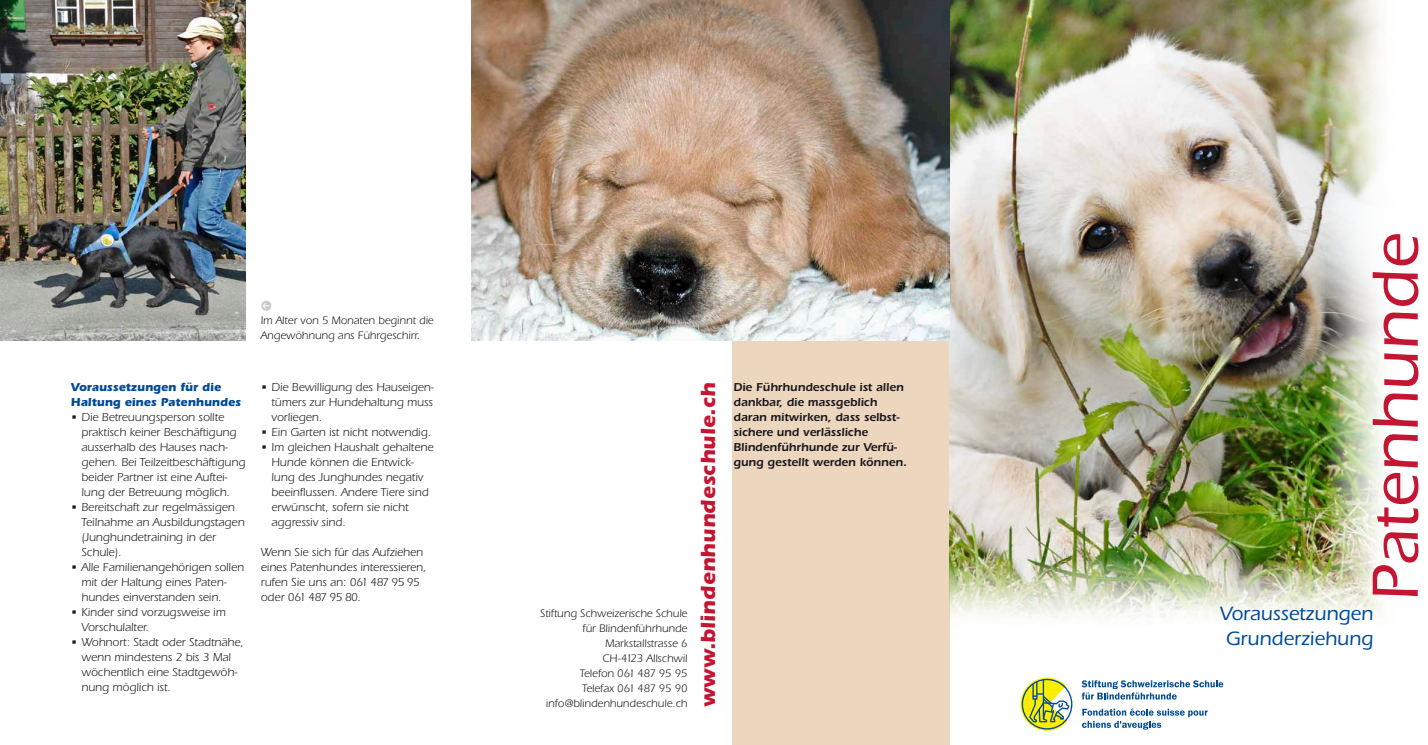
<style>
.page{position:relative;width:1428px;height:745px;background:#fff}
.page>*{position:absolute;margin:0;border:0;box-sizing:border-box;transform-origin:0 0}
.t1{font:500 67.5px "Itc Eras";color:#c41632}
.t2{font:700 21.25px "Itc Eras";letter-spacing:.01em;color:#c41632}
.t3{font:500 20px/25px "Itc Eras";color:#004b96}
.t4{font:12.5px "Button Bonus Circle Negative";color:#c8c9cb}
.t5{font:11.88px/15px "Itc Eras";color:#1a171c}
.t6{font:600 11.88px/15px "Itc Eras";color:#1a171c}
.t7{font:700 11.88px/15px "Itc Eras";color:#004b96}
.t8{font:11.25px/15px "Itc Eras";color:#1a171c}
</style>
<div class="page">
<img style="left:0;top:0;width:246px;height:340px">
<div style="left:733px;top:301px;width:217px;height:443px;background:#ecd6be"></div>
<img style="left:950px;top:0;width:434px;height:617px">
<img style="left:471px;top:0;width:479px;height:340px">
<svg style="left:1082px;top:680px;width:141px;height:19px"></svg>
<svg style="left:1082px;top:708px;width:126px;height:21px"></svg>
<svg style="left:1022px;top:679px;width:50px;height:49px"></svg>
<div style="left:1020px;top:677px;width:54px;height:53px;border:4px solid #ffed00;border-radius:50%"></div>
<div style="left:1022px;top:678px;width:50px;height:51px;border:1px solid #004b96;border-radius:50%"></div>
<svg style="left:1028px;top:678px;width:46px;height:47px"></svg>
<p class="t4" style="left:260px;top:300px;width:14px">Q</p>
<p class="t8" style="left:261px;top:313px;width:175px">Im Alter von 5 Monaten beginnt die<br>Angewöhnung ans Führgeschirr.</p>
<p class="t7" style="left:71px;top:379px;width:172px">Voraussetzungen für die<br>Haltung eines Patenhundes</p>
<p class="t5" style="left:81px;top:409px;width:166px;text-indent:-11px">• Die Betreuungsperson sollte praktisch keiner Beschäftigung ausserhalb des Hauses nach&shy;gehen. Bei Teilzeitbeschäftigung beider Partner ist eine Auftei&shy;lung der Betreuung möglich.</p>
<p class="t5" style="left:81px;top:499px;width:165px;text-indent:-11px">• Bereitschaft zur regelmässigen<br>Teilnahme an Ausbildungstagen (Junghundetraining in der<br>Schule).</p>
<p class="t5" style="left:81px;top:559px;width:164px;text-indent:-11px">• Alle Familienangehörigen sollen mit der Haltung eines Paten&shy;hundes einverstanden sein.</p>
<p class="t5" style="left:81px;top:604px;width:146px;text-indent:-11px">• Kinder sind vorzugsweise im<br>Vorschulalter.</p>
<p class="t5" style="left:81px;top:634px;width:164px;text-indent:-11px">• Wohnort: Stadt oder Stadtnähe, wenn mindestens 2 bis 3 Mal wöchentlich eine Stadtgewöh&shy;nung möglich ist.</p>
<p class="t5" style="left:271px;top:379px;width:164px;text-align:justify;text-indent:-11px">• Die Bewilligung des Hauseigen&shy;tümers zur Hundehaltung muss vorliegen.</p>
<p class="t5" style="left:261px;top:424px;width:172px">• Ein Garten ist nicht notwendig.</p>
<p class="t5" style="left:271px;top:439px;width:164px;text-indent:-11px">• Im gleichen Haushalt gehaltene<br>Hunde können die Entwick&shy;lung des Junghundes negativ beeinflussen. Andere Tiere sind erwünscht, sofern sie nicht aggressiv sind.</p>
<p class="t5" style="left:261px;top:544px;width:167px">Wenn Sie sich für das Aufziehen eines Patenhundes interessieren, rufen Sie uns an: 061 487 95 95 oder 061 487 95 80.</p>
<p class="t8" style="left:540px;top:605px;width:149px;text-align:right">Stiftung Schweizerische Schule für Blindenführhunde<br>Markstallstrasse 6<br>CH-4123 Allschwil<br>Telefon 061 487 95 95<br>Telefax 061 487 95 90 info@blindenhundeschule.ch</p>
<h2 class="t2" style="left:696px;top:706px;width:326px;rotate:-90deg">www.blindenhundeschule.ch</h2>
<p class="t6" style="left:733px;top:379px;width:175px">Die Führhundeschule ist allen dankbar, die massgeblich daran mitwirken, dass selbst&shy;sichere und verlässliche<br>Blindenführhunde zur Verfü&shy;gung gestellt werden können.</p>
<h1 class="t1" style="left:1358px;top:601px;width:369px;rotate:-90deg">Patenhunde</h1>
<h3 class="t3" style="left:1220px;top:600px;width:155px">Voraussetzungen<br>Grunderziehung</h3>
</div>
